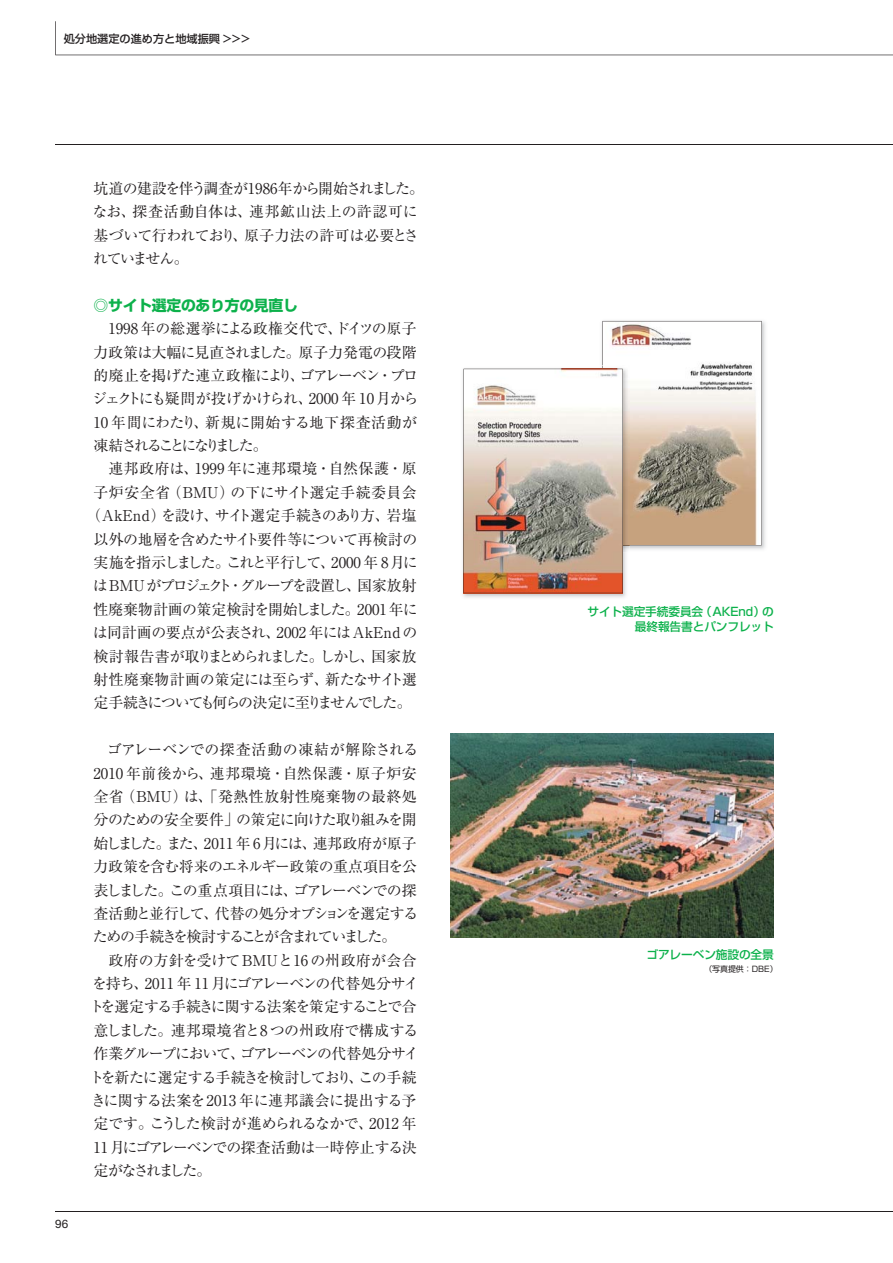
<style>
.page{position:relative;width:893px;height:1263px;background:#fff}
.page>*{position:absolute;margin:0;border:0;box-sizing:border-box;transform-origin:0 0}
.t1{font:14.85px/23.4px "Ryumin Pro Regular 90 pv RKSJ H";letter-spacing:-.035em;color:#231f20;text-align:justify}
.t2{font:14.85px/23.4px "Ryumin Pro Regular 90 pv RKSJ H";letter-spacing:-.015em;color:#231f20}
.t3{font:14.85px "Ryumin Pro Regular 90 pv RKSJ H";color:#231f20}
.t4{font:14.85px "Ryumin Pro Regular 90 pv RKSJ H";letter-spacing:-.115em;color:#231f20}
.t5{font:14.85px "Ryumin Pro Regular 90 pv RKSJ H";letter-spacing:-.105em;color:#231f20}
.t6{font:14.85px "Ryumin Pro Regular 90 pv RKSJ H";letter-spacing:-.1em;color:#231f20}
.t7{font:14.85px "Ryumin Pro Regular 90 pv RKSJ H";letter-spacing:.035em;color:#231f20}
.t8{font:14.85px "Ryumin Pro Regular 90 pv RKSJ H";letter-spacing:.03em;color:#231f20}
.t9{font:14.85px "Shin Go Pro Bold 90 pv RKSJ H";letter-spacing:-.02em;color:#0cb14b}
.t10{font:11.7px/14.9px "Shin Go Pro Medium 90 pv RKSJ H";letter-spacing:-.01em;color:#0cb14b;text-align:right}
.t11{font:11.7px "Helvetica Neue";color:#231f20}
.t12{font:11.1px "Shin Go Pro Medium 90 pv RKSJ H";color:#231f20}
.t13{font:7.95px "Shin Go Pro Regular 90 pv RKSJ H";letter-spacing:-.01em;color:#231f20}
</style>
<div class="page">
<hr style="left:55px;top:1211px;width:838px;height:1px;background:#231f20">
<hr style="left:55px;top:144px;width:838px;height:1px;background:#231f20">
<svg style="left:55px;top:21px;width:838px;height:34px"></svg>
<img style="left:602px;top:320px;width:164px;height:229px">
<img style="left:462px;top:368px;width:164px;height:230px">
<img style="left:464px;top:321px;width:298px;height:272px">
<img style="left:451px;top:733px;width:323px;height:205px">
<p class="t12" style="left:64px;top:34px;width:188px">処分地選定の進め方と地域振興 &gt;&gt;&gt;</p>
<p class="t11" style="left:55px;top:1220px;width:15px">96</p>
<p class="t2" style="left:92px;top:179px;width:333px">坑道の建設を伴う調査が1986年から開始されました。なお、探査活動自体は、連邦鉱山法上の許認可に基づいて行われており、原子力法の許可は必要とされていません。</p>
<p class="t9" style="left:94px;top:300px;width:206px">◎サイト選定のあり方の見直し</p>
<p class="t1" style="left:92px;top:319px;width:327px;text-indent:16px">1998 年の総選挙による政権交代で、ドイツの原子力政策は大幅に見直されました。原子力発電の段階的廃止を掲げた連立政権により、ゴアレーベン・プロジェクトにも疑問が投げかけられ、2000 年 10月から10 年間にわたり、新規に開始する地下探査活動が凍結されることになりました。</p>
<p class="t7" style="left:108px;top:463px;width:310px">連邦政府は、1999 年に連邦環境・自然保護・原</p>
<p class="t8" style="left:94px;top:487px;width:325px">子炉安全省（BMU）の下にサイト選定手続委員会</p>
<p class="t1" style="left:86px;top:506px;width:332px">（AkEnd）を設け、サイト選定手続きのあり方、岩塩</p>
<p class="t1" style="left:94px;top:529px;width:325px">以外の地層を含めたサイト要件等について再検討の</p>
<p class="t5" style="left:94px;top:557px;width:326px">実施を指示しました。これと平行して、2000 年 8 月に</p>
<p class="t4" style="left:93px;top:580px;width:325px">は BMU がプロジェクト・グループを設置し、国家放射</p>
<p class="t3" style="left:94px;top:604px;width:326px">性廃棄物計画の策定検討を開始しました。2001年に</p>
<p class="t3" style="left:93px;top:627px;width:326px">は同計画の要点が公表され、2002 年にはAkEndの</p>
<p class="t6" style="left:94px;top:650px;width:325px">検討報告書が取りまとめられました。しかし、国家放</p>
<p class="t1" style="left:94px;top:670px;width:325px">射性廃棄物計画の策定には至らず、新たなサイト選</p>
<p class="t4" style="left:94px;top:697px;width:320px">定手続きについても何らの決定に至りませんでした。</p>
<p class="t1" style="left:93px;top:740px;width:327px;text-indent:14px">ゴアレーベンでの探査活動の凍結が解除される2010 年前後から、連邦環境・自然保護・原子炉安全省（BMU）は、「発熱性放射性廃棄物の最終処分のための安全要件」の策定に向けた取り組みを開始しました。また、2011 年 6月には、連邦政府が原子力政策を含む将来のエネルギー政策の重点項目を公表しました。この重点項目には、ゴアレーベンでの探査活動と並行して、代替の処分オプションを選定するための手続きを検討することが含まれていました。</p>
<p class="t1" style="left:90px;top:950px;width:331px;text-align:left;text-indent:19px">政府の方針を受けてBMUと16の州政府が会合を持ち、2011 年 11 月にゴアレーベンの代替処分サイトを選定する手続きに関する法案を策定することで合意しました。連邦環境省と8 つの州政府で構成する作業グループにおいて、ゴアレーベンの代替処分サイトを新たに選定する手続きを検討しており、この手続きに関する法案を2013 年に連邦議会に提出する予定です。こうした検討が進められるなかで、2012 年<br>11月にゴアレーベンでの探査活動は一時停止する決定がなされました。</p>
<p class="t10" style="left:587px;top:606px;width:188px">サイト選定手続委員会（AKEnd）の最終報告書とパンフレット</p>
<p class="t10" style="left:646px;top:948px;width:129px">ゴアレーベン施設の全景</p>
<p class="t13" style="left:704px;top:966px;width:75px">（写真提供：DBE）</p>
</div>
